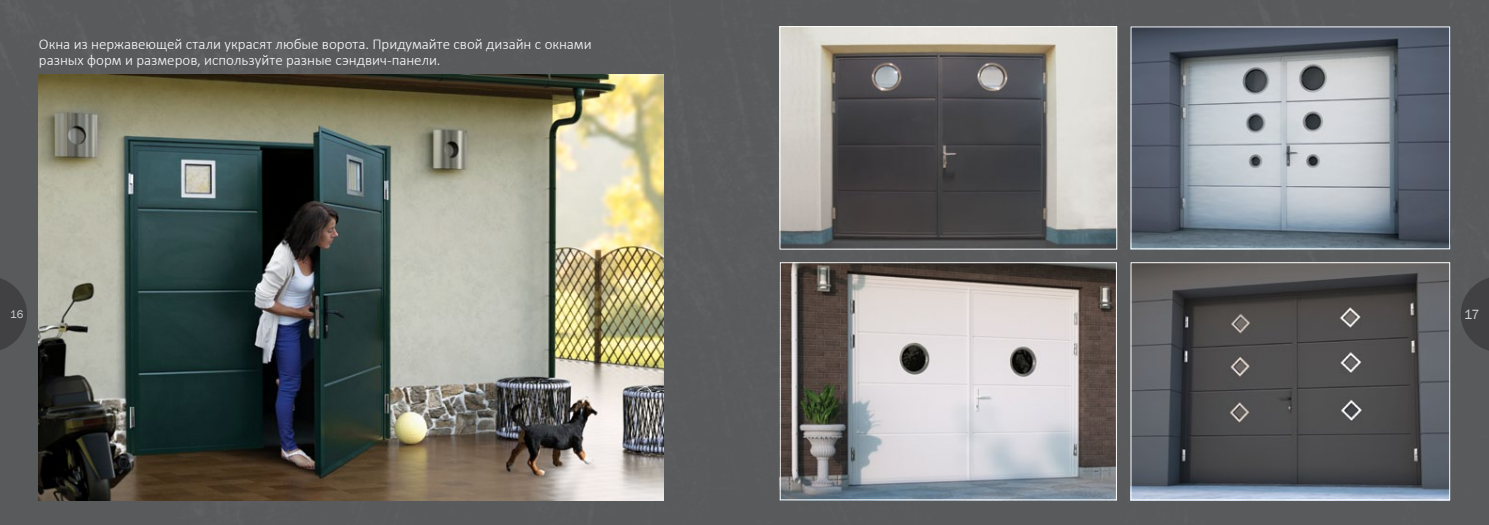
<style>
.page{position:relative;width:1489px;height:525px;background:#fff}
.page>*{position:absolute;margin:0;border:0;box-sizing:border-box;transform-origin:0 0}
.t1{font:300 15px/16.2px "Calibri";color:#fff}
.t2{font:13.75px "Franklin Gothic";color:#d1d3d4}
.t3{font:11.25px "Franklin Gothic";color:#d1d3d4}
</style>
<div class="page">
<div style="left:0;top:0;width:1488px;height:524px;background:#595a5c"></div>
<svg style="left:0;top:276px;width:27px;height:76px;background:#484749"></svg>
<svg style="left:1460px;top:276px;width:28px;height:76px;background:#48484a"></svg>
<img style="left:39px;top:74px;width:624px;height:426px">
<img style="left:781px;top:28px;width:333px;height:219px">
<div style="left:779px;top:26px;width:337px;height:223px;border:1px solid #fff"></div>
<img style="left:782px;top:264px;width:332px;height:234px">
<div style="left:780px;top:262px;width:336px;height:238px;border:1px solid #fff"></div>
<img style="left:1132px;top:29px;width:315px;height:218px">
<img style="left:1132px;top:264px;width:315px;height:234px">
<div style="left:1130px;top:262px;width:319px;height:238px;border:1px solid #fff"></div>
<p class="t1" style="left:39px;top:35px;width:554px">Окна из нержавеющей стали украсят любые ворота. Придумайте свой дизайн с окнами разных форм и размеров, используйте разные сэндвич-панели.</p>
<p class="t3" style="left:10px;top:307px;width:15px">16</p>
<p class="t2" style="left:1463px;top:306px;width:17px">17</p>
</div>
